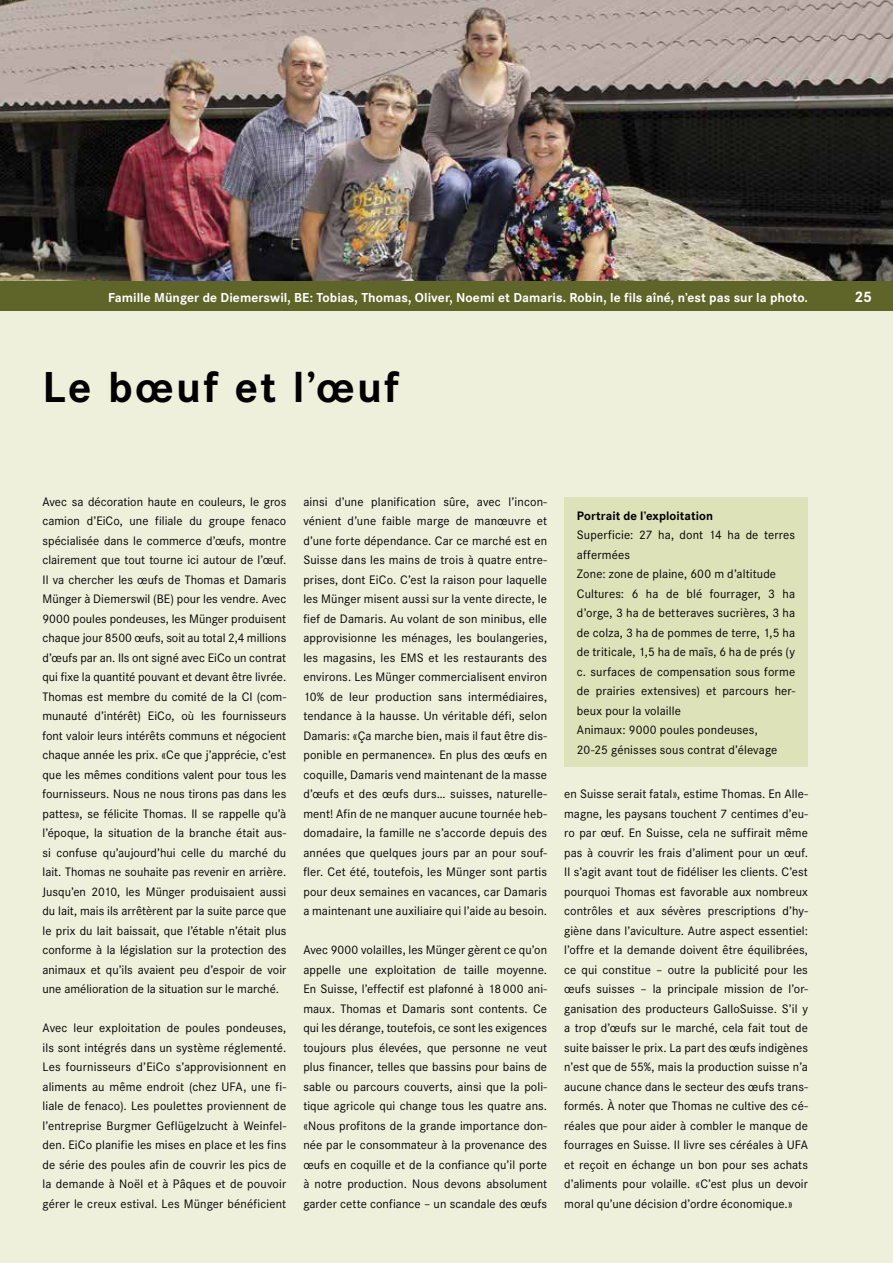
<style>
.page{position:relative;width:893px;height:1263px;background:#eff0db}
.page>*{position:absolute;margin:0;border:0;box-sizing:border-box;transform-origin:0 0}
.t1{font:700 45px "Corporate S";letter-spacing:.05em;color:#000}
.t2{font:700 15.75px "Corporate S";color:#fff}
.t3{font:700 13.5px "Corporate S";letter-spacing:.005em;color:#fff}
.t4{font:12.75px/19.5px "Corporate S";letter-spacing:.01em;color:#000;text-align:justify}
.t5{font:700 12.75px "Corporate S";letter-spacing:.005em;color:#000}
</style>
<div class="page">
<img style="left:1px;top:0;width:892px;height:281px">
<div style="left:0;top:281px;width:893px;height:29px;background:#5f6428"></div>
<img style="left:0;top:0;width:1px;height:281px">
<div style="left:564px;top:497px;width:244px;height:269px;background:#dee2b9"></div>
<p class="t3" style="left:108px;top:290px;width:701px">Famille Münger de Diemerswil, BE: Tobias, Thomas, Oliver, Noemi et Damaris. Robin, le fils aîné, n’est pas sur la photo.</p>
<h1 class="t1" style="left:43px;top:361px;width:358px">Le bœuf et l’œuf</h1>
<p class="t4" style="left:43px;top:492px;width:245px">Avec sa décoration haute en couleurs, le gros camion d’EiCo, une filiale du groupe fenaco spécialisée dans le commerce d’œufs, montre clairement que tout tourne ici autour de l’œuf.<br>Il va chercher les œufs de Thomas et Damaris Münger à Diemerswil (BE) pour les vendre. Avec 9000 poules pondeuses, les Münger produisent chaque jour 8500 œufs, soit au total 2,4 millions d’œufs par an. Ils ont signé avec EiCo un contrat qui fixe la quantité pouvant et devant être livrée.<br>Thomas est membre du comité de la CI (com&shy;munauté d’intérêt) EiCo, où les fournisseurs font valoir leurs intérêts communs et négocient chaque année les prix. «Ce que j’apprécie, c’est que les mêmes conditions valent pour tous les fournisseurs. Nous ne nous tirons pas dans les pattes», se félicite Thomas. Il se rappelle qu’à l’époque, la situation de la branche était aus&shy;si confuse qu’aujourd’hui celle du marché du lait. Thomas ne souhaite pas revenir en arrière.<br>Jusqu’en 2010, les Münger produisaient aussi du lait, mais ils arrêtèrent par la suite parce que le prix du lait baissait, que l’étable n’était plus conforme à la législation sur la protection des animaux et qu’ils avaient peu d’espoir de voir une amélioration de la situation sur le marché.</p>
<p class="t4" style="left:43px;top:1018px;width:245px">Avec leur exploitation de poules pondeuses, ils sont intégrés dans un système réglementé.<br>Les fournisseurs d’EiCo s’approvisionnent en aliments au même endroit (chez UFA, une fi&shy;liale de fenaco). Les poulettes proviennent de l’entreprise Burgmer Geflügelzucht à Weinfel&shy;den. EiCo planifie les mises en place et les fins de série des poules afin de couvrir les pics de la demande à Noël et à Pâques et de pouvoir gérer le creux estival. Les Münger bénéficient</p>
<p class="t4" style="left:303px;top:492px;width:245px">ainsi d’une planification sûre, avec l’incon&shy;vénient d’une faible marge de manœuvre et d’une forte dépendance. Car ce marché est en Suisse dans les mains de trois à quatre entre&shy;prises, dont EiCo. C’est la raison pour laquelle les Münger misent aussi sur la vente directe, le fief de Damaris. Au volant de son minibus, elle approvisionne les ménages, les boulangeries, les magasins, les EMS et les restaurants des environs. Les Münger commercialisent environ 10% de leur production sans intermédiaires, tendance à la hausse. Un véritable défi, selon Damaris: «Ça marche bien, mais il faut être dis&shy;ponible en permanence». En plus des œufs en coquille, Damaris vend maintenant de la masse d’œufs et des œufs durs… suisses, naturelle&shy;ment! Afin de ne manquer aucune tournée heb&shy;domadaire, la famille ne s’accorde depuis des années que quelques jours par an pour souf&shy;fler. Cet été, toutefois, les Münger sont partis pour deux semaines en vacances, car Damaris a maintenant une auxiliaire qui l’aide au besoin.</p>
<p class="t4" style="left:303px;top:940px;width:245px">Avec 9000 volailles, les Münger gèrent ce qu’on appelle une exploitation de taille moyenne.<br>En Suisse, l’effectif est plafonné à 18000 ani&shy;maux. Thomas et Damaris sont contents. Ce qui les dérange, toutefois, ce sont les exigences toujours plus élevées, que personne ne veut plus financer, telles que bassins pour bains de sable ou parcours couverts, ainsi que la poli&shy;tique agricole qui change tous les quatre ans. «Nous profitons de la grande importance don&shy;née par le consommateur à la provenance des œufs en coquille et de la confiance qu’il porte à notre production. Nous devons absolument garder cette confiance – un scandale des œufs</p>
<p class="t5" style="left:577px;top:508px;width:138px">Portrait de l’exploitation</p>
<p class="t4" style="left:577px;top:525px;width:220px;text-align:left">Superficie: 27 ha, dont 14 ha de terres affermées<br>Zone: zone de plaine, 600 m d’altitude Cultures: 6 ha de blé fourrager, 3 ha d’orge, 3 ha de betteraves sucrières, 3 ha de colza, 3 ha de pommes de terre, 1,5 ha de triticale, 1,5 ha de maïs, 6 ha de prés (y c. surfaces de compensation sous forme de prairies extensives) et parcours her&shy;beux pour la volaille<br>Animaux: 9000 poules pondeuses,<br>20-25 génisses sous contrat d’élevage</p>
<p class="t4" style="left:564px;top:784px;width:245px">en Suisse serait fatal», estime Thomas. En Alle&shy;magne, les paysans touchent 7 centimes d’eu&shy;ro par œuf. En Suisse, cela ne suffirait même pas à couvrir les frais d’aliment pour un œuf.<br>Il s’agit avant tout de fidéliser les clients. C’est pourquoi Thomas est favorable aux nombreux contrôles et aux sévères prescriptions d’hy&shy;giène dans l’aviculture. Autre aspect essentiel: l’offre et la demande doivent être équilibrées, ce qui constitue – outre la publicité pour les œufs suisses – la principale mission de l’or&shy;ganisation des producteurs GalloSuisse. S’il y a trop d’œufs sur le marché, cela fait tout de suite baisser le prix. La part des œufs indigènes n’est que de 55%, mais la production suisse n’a aucune chance dans le secteur des œufs trans&shy;formés. À noter que Thomas ne cultive des cé&shy;réales que pour aider à combler le manque de fourrages en Suisse. Il livre ses céréales à UFA et reçoit en échange un bon pour ses achats d’aliments pour volaille. «C’est plus un devoir moral qu’une décision d’ordre économique.»</p>
<p class="t2" style="left:854px;top:288px;width:19px">25</p>
</div>
